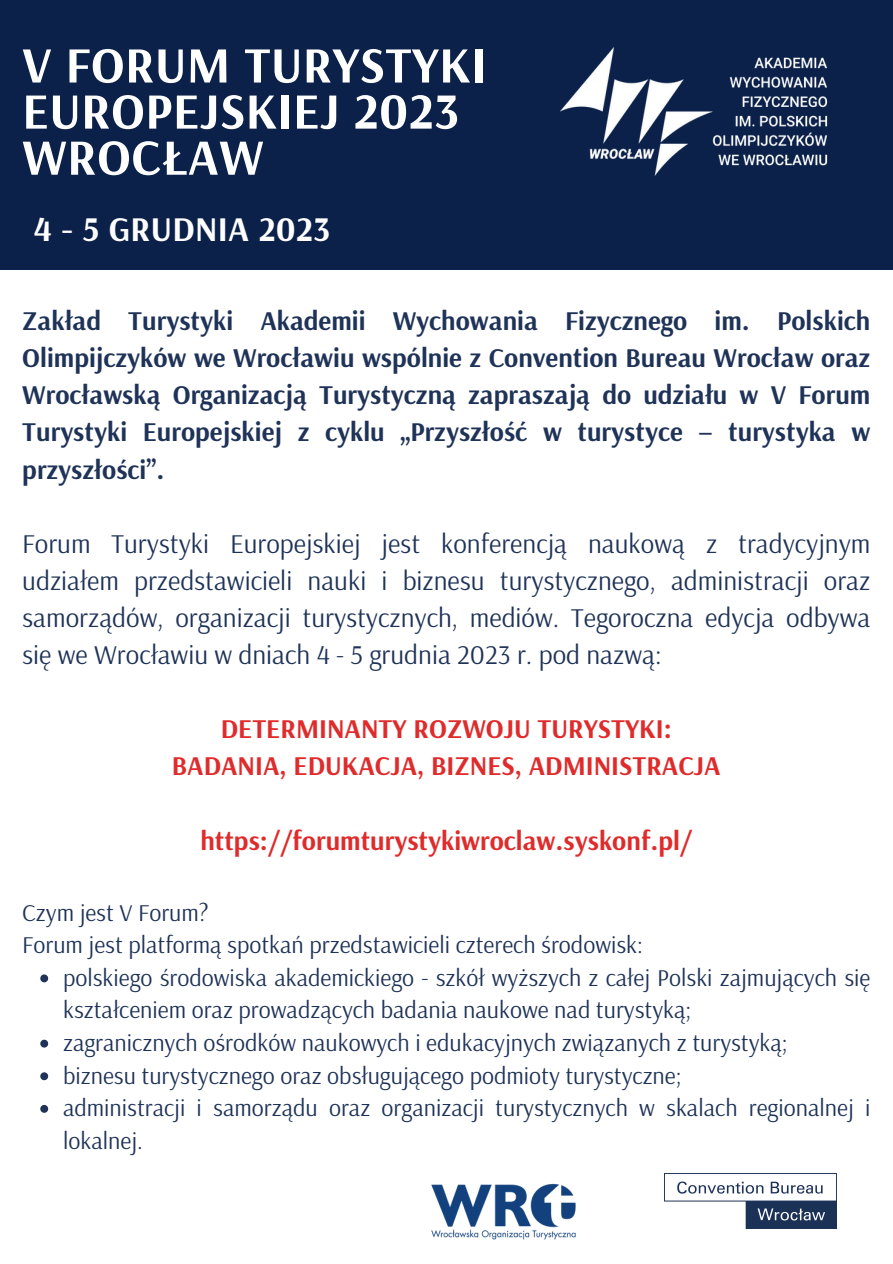
<style>
.page{position:relative;width:893px;height:1264px;background:#fff}
.page>*{position:absolute;margin:0;border:0;box-sizing:border-box;transform-origin:0 0}
.t1{font:700 50.85px "Arsenal";letter-spacing:.01em;color:#fefefe}
.t2{font:700 34.5px "Arsenal";letter-spacing:.01em;color:#fefefe}
.t3{font:700 27px/37px "Arsenal";color:#1f3358;text-align:justify}
.t4{font:27px/37px "Arsenal";color:#1f3358;text-align:justify}
.t5{font:700 27px "Arsenal";color:#df2b2b}
.t6{font:24px/32.5px "Arsenal";color:#1f3358}
</style>
<div class="page">
<div style="left:0;top:0;width:892px;height:270px;background:#0b2149"></div>
<img style="left:560px;top:47px;width:268px;height:129px">
<svg style="left:40px;top:974px;width:8px;height:8px"></svg>
<svg style="left:40px;top:1039px;width:8px;height:8px"></svg>
<svg style="left:40px;top:1072px;width:8px;height:8px"></svg>
<svg style="left:40px;top:1104px;width:8px;height:8px"></svg>
<img style="left:664px;top:1173px;width:172px;height:55px">
<img style="left:431px;top:1183px;width:145px;height:57px">
<p class="t1" style="left:22px;top:32px;width:465px">V FORUM TURYSTYKI</p>
<p class="t1" style="left:22px;top:78px;width:438px">EUROPEJSKIEJ 2023</p>
<p class="t1" style="left:22px;top:124px;width:243px">WROCŁAW</p>
<p class="t2" style="left:34px;top:206px;width:298px">4 - 5 GRUDNIA 2023</p>
<p class="t3" style="left:22px;top:301px;width:849px">Zakład Turystyki Akademii Wychowania Fizycznego im. Polskich Olimpijczyków we Wrocławiu wspólnie z Convention Bureau Wrocław oraz Wrocławską Organizacją Turystyczną zapraszają do udziału w V Forum Turystyki Europejskiej z cyklu „Przyszłość w turystyce – turystyka w przyszłości”.</p>
<p class="t4" style="left:22px;top:524px;width:849px">Forum Turystyki Europejskiej jest konferencją naukową z tradycyjnym udziałem przedstawicieli nauki i biznesu turystycznego, administracji oraz samorządów, organizacji turystycznych, mediów. Tegoroczna edycja odbywa się we Wrocławiu w dniach 4 - 5 grudnia 2023 r. pod nazwą:</p>
<p class="t5" style="left:221px;top:711px;width:452px">DETERMINANTY ROZWOJU TURYSTYKI:</p>
<p class="t5" style="left:172px;top:748px;width:550px">BADANIA, EDUKACJA, BIZNES, ADMINISTRACJA</p>
<p class="t5" style="left:200px;top:822px;width:493px">https://forumturystykiwroclaw.syskonf.pl/</p>
<p class="t6" style="left:22px;top:895px;width:188px">Czym jest V Forum?</p>
<p class="t6" style="left:22px;top:927px;width:622px">Forum jest platformą spotkań przedstawicieli czterech środowisk:</p>
<p class="t6" style="left:63px;top:960px;width:808px">polskiego środowiska akademickiego - szkół wyższych z całej Polski zajmujących się kształceniem oraz prowadzących badania naukowe nad turystyką;</p>
<p class="t6" style="left:63px;top:1025px;width:726px">zagranicznych ośrodków naukowych i edukacyjnych związanych z turystyką;</p>
<p class="t6" style="left:63px;top:1058px;width:620px">biznesu turystycznego oraz obsługującego podmioty turystyczne;</p>
<p class="t6" style="left:63px;top:1090px;width:808px">administracji i samorządu oraz organizacji turystycznych w skalach regionalnej i lokalnej.</p>
</div>
